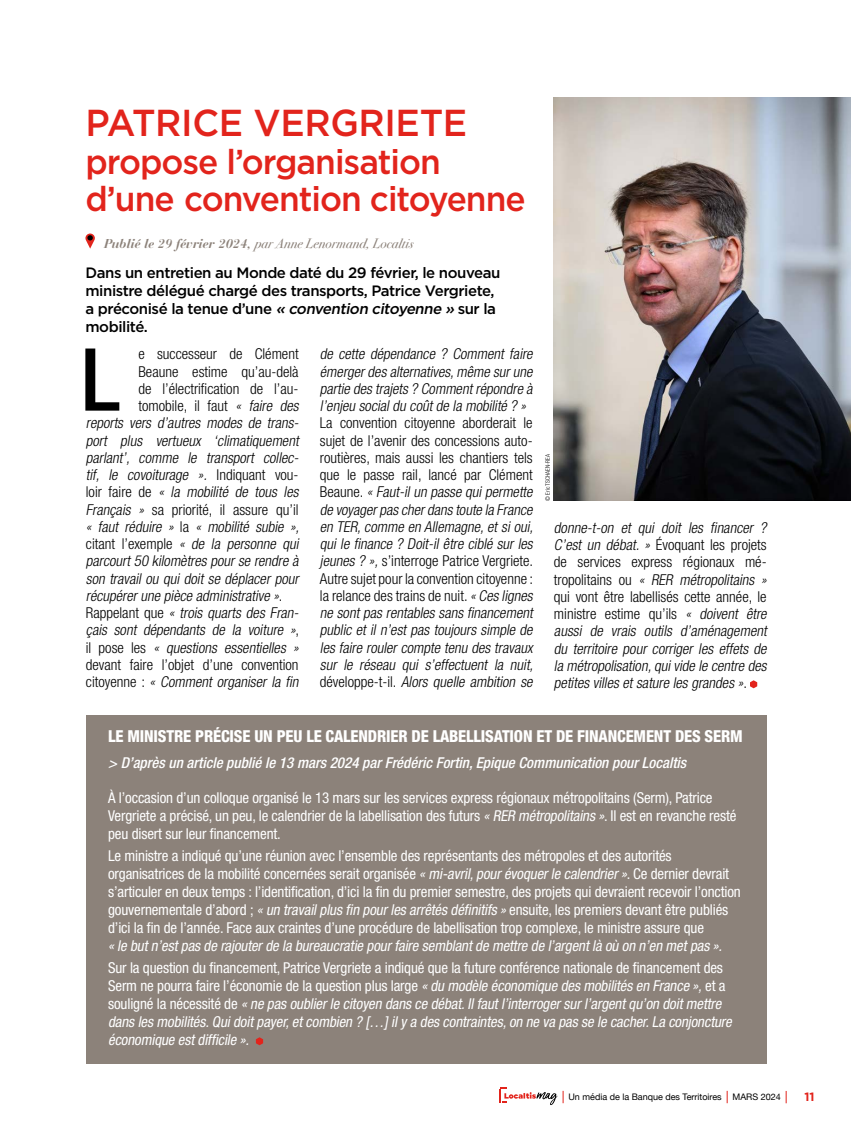
<style>
.page{position:relative;width:851px;height:1127px;background:#fff}
.page>*{position:absolute;margin:0;border:0;box-sizing:border-box;transform-origin:0 0}
.t1{font:500 condensed 87px "Helvetica Neue LT Std";color:#000}
.t2{font:500 37.5px "Gotham";letter-spacing:-.01em;color:#e2241c}
.t3{font:500 34.5px/37.5px "Gotham";letter-spacing:-.03em;color:#e2241c}
.t4{font:800 condensed 16.5px "Helvetica Neue LT Std";letter-spacing:-.01em;color:#fff}
.t5{font:italic 300 condensed 15px/17.2px "Helvetica Neue LT Std";color:#000}
.t6{font:condensed 15px/18px "Helvetica Neue LT Std";letter-spacing:-.01em;color:#fff}
.t7{font:italic condensed 15px/18px "Helvetica Neue LT Std";color:#fff}
.t8{font:300 condensed 15px "Helvetica Neue LT Std";color:#000}
.t9{font:500 15px/18px "Gotham";letter-spacing:-.03em;color:#000}
.t10{font:italic 500 condensed 15px "Helvetica Neue LT Std";color:#fff}
.t11{font:italic 13.5px "Bodoni Svty Two ITCTT";letter-spacing:.01em;color:#8c827a}
.t12{font:700 12px "Gotham";color:#e2241c}
.t13{font:9px "Helvetica Neue";color:#000}
.t14{font:300 condensed 6px "Helvetica Neue LT Std";color:#000}
.s1{font-family:"Bauer Bodoni BT";font-weight:700}
.s2{font-style:italic}
.s3{font-style:normal}
</style>
<div class="page">
<svg style="left:726px;top:1091px;width:1px;height:12px"></svg>
<svg style="left:785px;top:1091px;width:1px;height:12px"></svg>
<svg style="left:500px;top:1087px;width:63px;height:18px"></svg>
<svg style="left:750px;top:680px;width:7px;height:8px"></svg>
<svg style="left:85px;top:233px;width:10px;height:16px"></svg>
<img style="left:554px;top:98px;width:296px;height:403px">
<div style="left:86px;top:715px;width:680px;height:348px;background:#8c827a"></div>
<svg style="left:256px;top:1037px;width:7px;height:8px"></svg>
<h2 class="t2" style="left:85px;top:98px;width:383px">PATRICE VERGRIETE</h2>
<h3 class="t3" style="left:85px;top:142px;width:441px">propose l’organisation d’une convention citoyenne</h3>
<p class="t11" style="left:105px;top:232px;width:310px"><span class="s1">Publié le 29 février 2024,</span> par Anne Lenormand, Localtis</p>
<p class="t9" style="left:85px;top:263px;width:416px">Dans un entretien au Monde daté du 29 février, le nouveau ministre délégué chargé des transports, Patrice Vergriete, a préconisé la tenue d’une <span class="s2">« convention citoyenne »</span> sur la mobilité.</p>
<p class="t8" style="left:138px;top:345px;width:162px">e successeur de Clément</p>
<p class="t8" style="left:138px;top:363px;width:162px">Beaune estime qu’au-delà</p>
<p class="t8" style="left:138px;top:380px;width:162px">de l’électrification de l’au-</p>
<p class="t8" style="left:138px;top:397px;width:165px">tomobile, il faut <span class="s2">« faire des</span></p>
<p class="t5" style="left:86px;top:414px;width:217px">reports vers d’autres modes de trans-</p>
<p class="t5" style="left:86px;top:431px;width:217px">port plus vertueux ‘climatiquement</p>
<p class="t5" style="left:86px;top:449px;width:217px">parlant’, comme le transport collec-</p>
<p class="t5" style="left:86px;top:466px;width:214px">tif, le covoiturage ». <span class="s3">I n d i q u a n t vo u -</span></p>
<p class="t5" style="left:86px;top:483px;width:217px"><span class="s3">l o i r f a i r e d e</span> « la mobilité de tous les</p>
<p class="t8" style="left:86px;top:501px;width:214px"><span class="s2">Français »</span> sa priorité, il assure qu’il</p>
<p class="t5" style="left:86px;top:518px;width:218px">« faut réduire » <span class="s3">l a</span> « mobilité subie »,</p>
<p class="t5" style="left:86px;top:535px;width:217px"><span class="s3">citant l’exemple</span> « de la personne qui</p>
<p class="t5" style="left:86px;top:552px;width:217px">parcourt50 kilomètres pourse rendre à</p>
<p class="t5" style="left:86px;top:569px;width:217px">son travail ou qui doit se déplacer pour</p>
<p class="t5" style="left:86px;top:587px;width:198px">récupérerune pièce administrative »<span class="s3">.</span></p>
<p class="t5" style="left:86px;top:604px;width:217px"><span class="s3">R a p p e l a n t q u e</span> « trois quarts des Fran-</p>
<p class="t5" style="left:86px;top:621px;width:215px">çais sont dépendants de la voiture »<span class="s3">,</span></p>
<p class="t5" style="left:86px;top:638px;width:217px"><span class="s3">i l p o s e l e s</span> « questions essentielles »</p>
<p class="t8" style="left:86px;top:656px;width:214px">devant faire l’objet d’une convention</p>
<p class="t5" style="left:86px;top:673px;width:217px"><span class="s3">c i t o y e n n e :</span> « Comment organiser la fin</p>
<h1 class="t1" style="left:81px;top:328px;width:40px">L</h1>
<p class="t5" style="left:320px;top:345px;width:217px;text-align:justify">de cette dépendance ? Comment faire émergerdes alternatives,même surune partie des trajets ? Commentrépondre à l’enjeu socialdu coûtde la mobilité ? »</p>
<p class="t5" style="left:320px;top:414px;width:218px"><span class="s3">La convention citoyenne aborderait le sujet de l’avenir des concessions auto&shy;routières, mais aussi les chantiers tels que le passe rail, lancé par Clément B e a u n e .</span> «Faut-ilun passe quipermette de voyagerpas cherdans toute la France en TER,comme en Allemagne,et si oui, qui le finance ? Doit-il être ciblé sur les jeunes ? »,<span class="s3">s’interroge Patrice Vergriete.<br>Autre sujet pour la convention citoyenne : la relance des trains de nuit.</span> «Ces lignes ne sontpas rentables sans financement public et il n’est pas toujours simple de les faire rouler compte tenu des travaux sur le réseau qui s’effectuent la nuit, <span class="s3">d é v e l o p p e - t - i l .</span> Alors quelle ambition se</p>
<p class="t14" style="left:544px;top:501px;width:48px;rotate:-90deg">© Eric TSCHAEN-REA</p>
<p class="t5" style="left:554px;top:519px;width:217px">donne-t-on et qui doit les financer ?<br>C’est un débat. » <span class="s3">Évoquant les projets de services express régionaux mé&shy;t r o p o l i t a i n s o u</span> « RER métropolitains » <span class="s3">qui vont être labellisés cette année, le ministre estime qu’ils</span> « doivent être aussi de vrais outils d’aménagement du territoire pour corriger les effets de la métropolisation,quivide le centre des petites villes etsature les grandes »<span class="s3">.</span></p>
<p class="t4" style="left:108px;top:726px;width:636px">LE MINISTRE PRÉCISE UN PEU LE CALENDRIER DE LABELLISATION ET DE FINANCEMENT DES SERM</p>
<p class="t10" style="left:108px;top:753px;width:579px">&gt; D’après un article publié le 13 mars 2024 par Frédéric Fortin, Epique Communication pour Localtis</p>
<p class="t6" style="left:108px;top:788px;width:629px">À l’occasion d’un colloque organisé le 13 mars sur les services express régionaux métropolitains (Serm), Patrice<br>Vergriete a précisé, un peu, le calendrier de la labellisation des futurs <span class="s2">«RER métropolitains »</span>. Il est en revanche resté peu disert sur leur financement.</p>
<p class="t6" style="left:108px;top:846px;width:634px">Le ministre a indiqué qu’une réunion avec l’ensemble des représentants des métropoles et des autorités organisatrices de la mobilité concernées serait organisée <span class="s2">«mi-avril,pourévoquerle calendrier»</span>. Ce dernier devrait s’articuler en deux temps : l’identification, d’ici la fin du premier semestre, des projets qui devraient recevoir l’onction gouvernementale d’abord ; <span class="s2">«un travailplus fin pourles arrêtés définitifs »</span>ensuite, les premiers devant être publiés d’ici la fin de l’année. Face aux craintes d’une procédure de labellisation trop complexe, le ministre assure que</p>
<p class="t7" style="left:108px;top:936px;width:618px">«le butn’estpas de rajouterde la bureaucratie pourfaire semblantde mettre de l’argentlà où on n’en metpas ».</p>
<p class="t7" style="left:108px;top:959px;width:628px"><span class="s3">Sur la question du financement, Patrice Vergriete a indiqué que la future conférence nationale de financement des Serm ne pourra faire l’économie de la question plus large</span> «du modèle économique des mobilités en France »,<span class="s3">et a s o u l i g n é l a n é c e s s i t é d e</span> «ne pas oublierle citoyen dans ce débat.Ilfautl’interrogersurl’argentqu’on doitmettre dans les mobilités.Quidoitpayer,etcombien ? […] ily a des contraintes,on ne va pas se le cacher.La conjoncture économique estdifficile ».</p>
<p class="t13" style="left:568px;top:1090px;width:214px">Un média de la Banque des Territoires MARS 2024</p>
<p class="t12" style="left:804px;top:1088px;width:12px">11</p>
</div>
